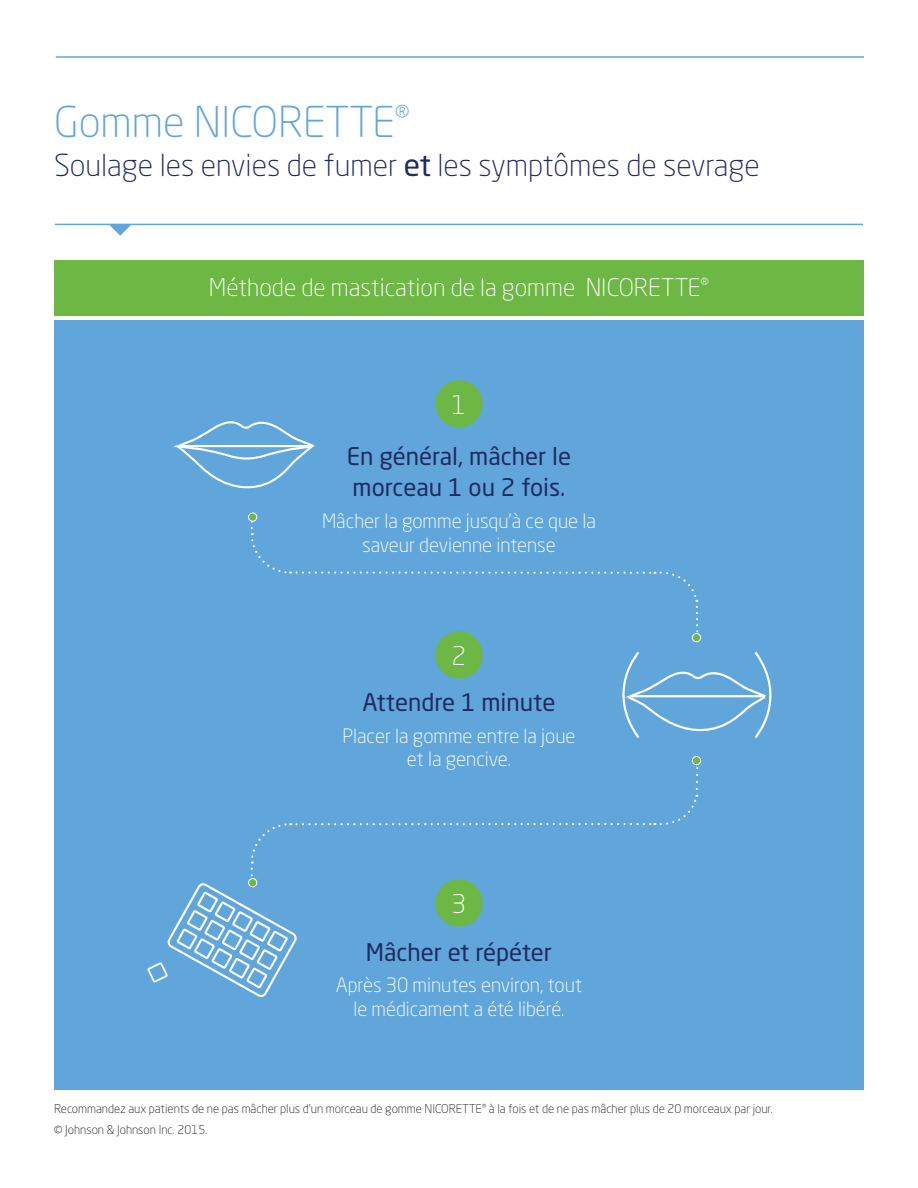
<style>
.page{position:relative;width:918px;height:1188px;background:#fff}
.page>*{position:absolute;margin:0;border:0;box-sizing:border-box;transform-origin:0 0}
.t1{font:300 42px "Neo Sans Pro";color:#62a5d9}
.t2{font:300 30px "Neo Sans Pro";color:#222a64}
.t3{font:300 25.5px "Neo Sans Pro";color:#fff}
.t4{font:24px/31.5px "Neo Sans Pro";color:#222a64}
.t5{font:300 24px "Neo Sans Pro";color:#fff}
.t6{font:300 19.5px/23.4px "Neo Sans Pro";color:#fff;text-align:center}
.t7{font:300 12px "Neo Sans Pro";color:#231f20}
.s1{font-weight:400}
</style>
<div class="page">
<div style="left:54px;top:260px;width:810px;height:56px;background:#6db744"></div>
<hr style="left:55px;top:224px;width:808px;height:1px;background:#62a5d9">
<svg style="left:109px;top:225px;width:23px;height:11px"></svg>
<hr style="left:56px;top:56px;width:808px;height:2px;background:#62a5d9">
<div style="left:54px;top:320px;width:810px;height:770px;background:#61a6da"></div>
<svg style="left:250px;top:514px;width:449px;height:124px"></svg>
<div style="left:249px;top:513px;width:8px;height:8px;background:#6db744;border-radius:50%"></div>
<div style="left:248px;top:513px;width:9px;height:9px;border:1px solid #fff;border-radius:50%"></div>
<div style="left:692px;top:757px;width:9px;height:8px;background:#6db744;border-radius:50%"></div>
<div style="left:692px;top:756px;width:9px;height:9px;border:1px solid #fff;border-radius:50%"></div>
<div style="left:692px;top:634px;width:9px;height:8px;background:#6db744;border-radius:50%"></div>
<div style="left:692px;top:633px;width:9px;height:9px;border:1px solid #fff;border-radius:50%"></div>
<svg style="left:147px;top:761px;width:552px;height:236px"></svg>
<svg style="left:173px;top:421px;width:142px;height:68px"></svg>
<svg style="left:622px;top:651px;width:150px;height:87px"></svg>
<div style="left:435px;top:380px;width:48px;height:48px;background:#6db744;border-radius:50%"></div>
<div style="left:435px;top:631px;width:48px;height:48px;background:#6db744;border-radius:50%"></div>
<div style="left:435px;top:879px;width:48px;height:48px;background:#6db744;border-radius:50%"></div>
<h1 class="t1" style="left:54px;top:97px;width:357px">Gomme NICORETTE<sup>®</sup></h1>
<h2 class="t2" style="left:54px;top:147px;width:707px">Soulage les envies de fumer <span class="s1">et</span> les symptômes de sevrage</h2>
<h3 class="t5" style="left:209px;top:273px;width:502px">Méthode de mastication de la gomme NICORETTE<sup>®</sup></h3>
<h3 class="t3" style="left:452px;top:389px;width:16px">1</h3>
<h3 class="t4" style="left:347px;top:440px;width:226px">En général, mâcher le morceau 1 ou 2 fois.</h3>
<h3 class="t6" style="left:322px;top:509px;width:275px;line-height:24px">Mâcher la gomme jusqu’à ce que la saveur devienne intense</h3>
<h3 class="t3" style="left:452px;top:640px;width:16px">2</h3>
<h3 class="t4" style="left:362px;top:686px;width:195px">Attendre 1 minute</h3>
<h3 class="t6" style="left:343px;top:724px;width:234px">Placer la gomme entre la joue et la gencive.</h3>
<h3 class="t3" style="left:452px;top:888px;width:16px">3</h3>
<h3 class="t4" style="left:366px;top:936px;width:188px">Mâcher et répéter</h3>
<h3 class="t6" style="left:336px;top:973px;width:248px">Après 30 minutes environ, tout le médicament a été libéré.</h3>
<p class="t7" style="left:54px;top:1102px;width:720px">Recommandez aux patients de ne pas mâcher plus d’un morceau de gomme NICORETTE<sup>®</sup> à la fois et de ne pas mâcher plus de 20 morceaux par jour.</p>
<p class="t7" style="left:54px;top:1122px;width:155px">© Johnson &amp; Johnson Inc. 2015.</p>
</div>
